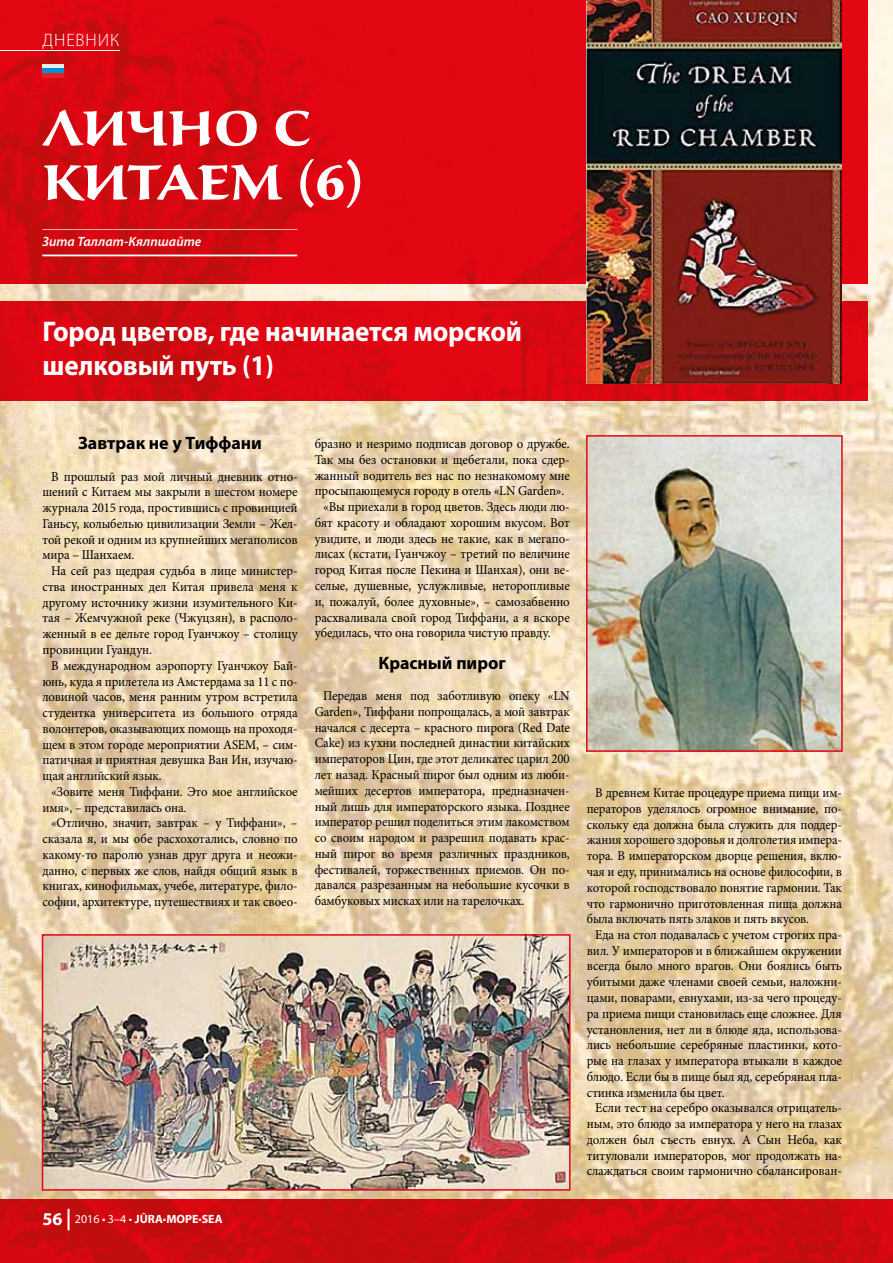
<style>
.page{position:relative;width:893px;height:1263px;background:#fff}
.page>*{position:absolute;margin:0;border:0;box-sizing:border-box;transform-origin:0 0}
.t1{font:700 51px/54px "Sava Pro";letter-spacing:-.015em;color:#fff}
.t2{font:900 34.5px "Myriad Pro";color:#fff}
.t3{font:700 28.5px/34.2px "Myriad Pro";letter-spacing:-.005em;color:#fff;scale:.95 1}
.t4{font:700 18px "Myriad Pro";color:#000}
.t5{font:300 18px "Myriad Pro";letter-spacing:.05em;color:#fff}
.t6{font:13.5px/15.8px "Minion Pro";letter-spacing:-.01em;color:#000;text-align:justify;scale:.95 1}
.t7{font:13.5px/15.8px "Minion Pro";letter-spacing:-.01em;color:#000;text-align:justify;scale:.94 1}
.t8{font:600 13.5px "Myriad Pro";color:#fff}
.t9{font:italic 600 13.5px "Myriad Pro";letter-spacing:.01em;color:#fff}
.t10{font:12px "Myriad Pro";color:#fff}
.s1{font-weight:700;font-size:18px}
.s2{font-weight:700;font-size:21.6px}
.s3{font-weight:700}
</style>
<div class="page">
<img style="left:841px;top:0;width:52px;height:1199px">
<img style="left:0;top:284px;width:587px;height:17px">
<img style="left:0;top:400px;width:841px;height:799px">
<img style="left:0;top:0;width:867px;height:284px">
<img style="left:0;top:301px;width:867px;height:99px">
<img style="left:0;top:1199px;width:893px;height:64px">
<img style="left:587px;top:0;width:255px;height:383px">
<img style="left:586px;top:435px;width:257px;height:317px">
<img style="left:42px;top:934px;width:529px;height:257px">
<hr style="left:43px;top:64px;width:21px;height:4px;background:#ededed">
<div style="left:43px;top:68px;width:21px;height:5px;background:#0090d3"></div>
<div style="left:43px;top:73px;width:21px;height:5px;background:#e51f22"></div>
<hr style="left:0;top:50px;width:119px;height:1px;background:#fff">
<h3 class="t5" style="left:43px;top:29px;width:78px">ДНЕВНИК</h3>
<h1 class="t1" style="left:43px;top:101px;width:323px">ЛИЧНО С<br>КИТАЕМ (6)</h1>
<p class="t8" style="left:43px;top:214px;width:257px">_______________________________________</p>
<p class="t9" style="left:43px;top:233px;width:160px">Зита Таллат-Кялпшайте</p>
<h2 class="t2" style="left:43px;top:217px;width:256px">_______________</h2>
<h3 class="t3" style="left:43px;top:313px;width:506px">Город цветов, где начинается морской шелковый путь (1)</h3>
<h3 class="t4" style="left:78px;top:431px;width:185px">Завтрак не у Тиффани</h3>
<p class="t6" style="left:43px;top:468px;width:270px;text-indent:9px">В прошлый раз мой личный дневник отно&shy;шений с Китаем мы закрыли в шестом номере журнала 2015 года, простившись с провинцией Ганьсу, колыбелью цивилизации Земли – Жел&shy;той рекой и одним из крупнейших мегаполисов мира – Шанхаем.</p>
<p class="t6" style="left:43px;top:563px;width:270px;text-indent:9px">На сей раз щедрая судьба в лице министер&shy;ства иностранных дел Китая привела меня к другому источнику жизни изумительного Ки&shy;тая – Жемчужной реке (Чжуцзян), в располо&shy;женный в ее дельте город Гуанчжоу – столицу провинции Гуандун.</p>
<p class="t6" style="left:43px;top:658px;width:270px;text-indent:9px">В международном аэропорту Гуанчжоу Бай&shy;юнь, куда я прилетела из Амстердама за 11 с по&shy;ловиной часов, меня ранним утром встретила студентка университета из большого отряда волонтеров, оказывающих помощь на проходя&shy;щем в этом городе мероприятии ASEM, – сим&shy;патичная и приятная девушка Ван Ин, изучаю&shy;щая английский язык.</p>
<p class="t6" style="left:43px;top:784px;width:270px;text-indent:9px">«Зовите меня Тиффани. Это мое английское имя», – представилась она.</p>
<p class="t6" style="left:43px;top:815px;width:270px;text-indent:9px">«Отлично, значит, завтрак – у Тиффани», – сказала я, и мы обе расхохотались, словно по какому-то паролю узнав друг друга и неожи&shy;данно, с первых же слов, найдя общий язык в книгах, кинофильмах, учебе, литературе, фило&shy;софии, архитектуре, путешествиях и так своео-</p>
<p class="t6" style="left:315px;top:436px;width:270px">бразно и незримо подписав договор о дружбе.</p>
<p class="t6" style="left:315px;top:452px;width:270px">Так мы без остановки и щебетали, пока сдер-</p>
<p class="t6" style="left:315px;top:468px;width:270px">жанный водитель вез нас по незнакомому мне</p>
<p class="t6" style="left:315px;top:483px;width:264px">просыпающемуся городу в отель «LN Garden».</p>
<p class="t6" style="left:323px;top:499px;width:261px">«Вы приехали в город цветов. Здесь люди лю-</p>
<p class="t6" style="left:315px;top:515px;width:270px">бят красоту и обладают хорошим вкусом. Вот</p>
<p class="t6" style="left:315px;top:531px;width:270px">увидите, и люди здесь не такие, как в мегапо-</p>
<p class="t6" style="left:315px;top:546px;width:270px">лисах (кстати, Гуанчжоу – третий по величине</p>
<p class="t6" style="left:315px;top:562px;width:270px">город Китая после Пекина и Шанхая), они ве-</p>
<p class="t6" style="left:315px;top:578px;width:270px">селые, душевные, услужливые, неторопливые</p>
<p class="t6" style="left:315px;top:594px;width:270px">и, пожалуй, более духовные», – самозабвенно</p>
<p class="t6" style="left:315px;top:609px;width:270px">расхваливала свой город Тиффани, а я вскоре</p>
<p class="t6" style="left:315px;top:625px;width:250px">убедилась, что она говорила чистую правду.</p>
<h3 class="t4" style="left:378px;top:651px;width:129px">Красный пирог</h3>
<p class="t6" style="left:315px;top:688px;width:270px;text-indent:9px">Передав меня под заботливую опеку «LN Garden», Тиффани попрощалась, а мой завтрак начался с десерта – красного пирога (Red Date Cake) из кухни последней династии китайских императоров Цин, где этот деликатес царил 200 лет назад. Красный пирог был одним из люби&shy;мейших десертов императора, предназначен&shy;ный лишь для императорского языка. Позднее император решил поделиться этим лакомством со своим народом и разрешил подавать крас&shy;ный пирог во время различных праздников, фестивалей, торжественных приемов. Он по&shy;давался разрезанным на небольшие кусочки в бамбуковых мисках или на тарелочках.</p>
<p class="t10" style="left:43px;top:1211px;width:182px"><span class="s1">56</span> <span class="s2">|</span> 2016 • 3–4 • <span class="s3">JŪRA</span>•<span class="s3">МОРЕ</span>•<span class="s3">SEA</span></p>
<p class="t7" style="left:587px;top:785px;width:273px;text-indent:9px">В древнем Китае процедуре приема пищи им&shy;ператоров уделялось огромное внимание, по&shy;скольку еда должна была служить для поддер&shy;жания хорошего здоровья и долголетия импера&shy;тора. В императорском дворце решения, вклю&shy;чая и еду, принимались на основе философии, в которой господствовало понятие гармонии. Так что гармонично приготовленная пища должна была включать пять злаков и пять вкусов.</p>
<p class="t6" style="left:587px;top:927px;width:270px;text-indent:9px">Еда на стол подавалась с учетом строгих пра&shy;вил. У императоров и в ближайшем окружении всегда было много врагов. Они боялись быть убитыми даже членами своей семьи, наложни&shy;цами, поварами, евнухами, из-за чего процеду&shy;ра приема пищи становилась еще сложнее. Для установления, нет ли в блюде яда, использова&shy;лись небольшие серебряные пластинки, кото&shy;рые на глазах у императора втыкали в каждое блюдо. Если бы в пище был яд, серебряная пла&shy;стинка изменила бы цвет.</p>
<p class="t6" style="left:587px;top:1100px;width:270px;text-indent:9px">Если тест на серебро оказывался отрицатель&shy;ным, это блюдо за императора у него на глазах должен был съесть евнух. А Сын Неба, как титуловали императоров, мог продолжать на&shy;слаждаться своим гармонично сбалансирован-</p>
</div>
